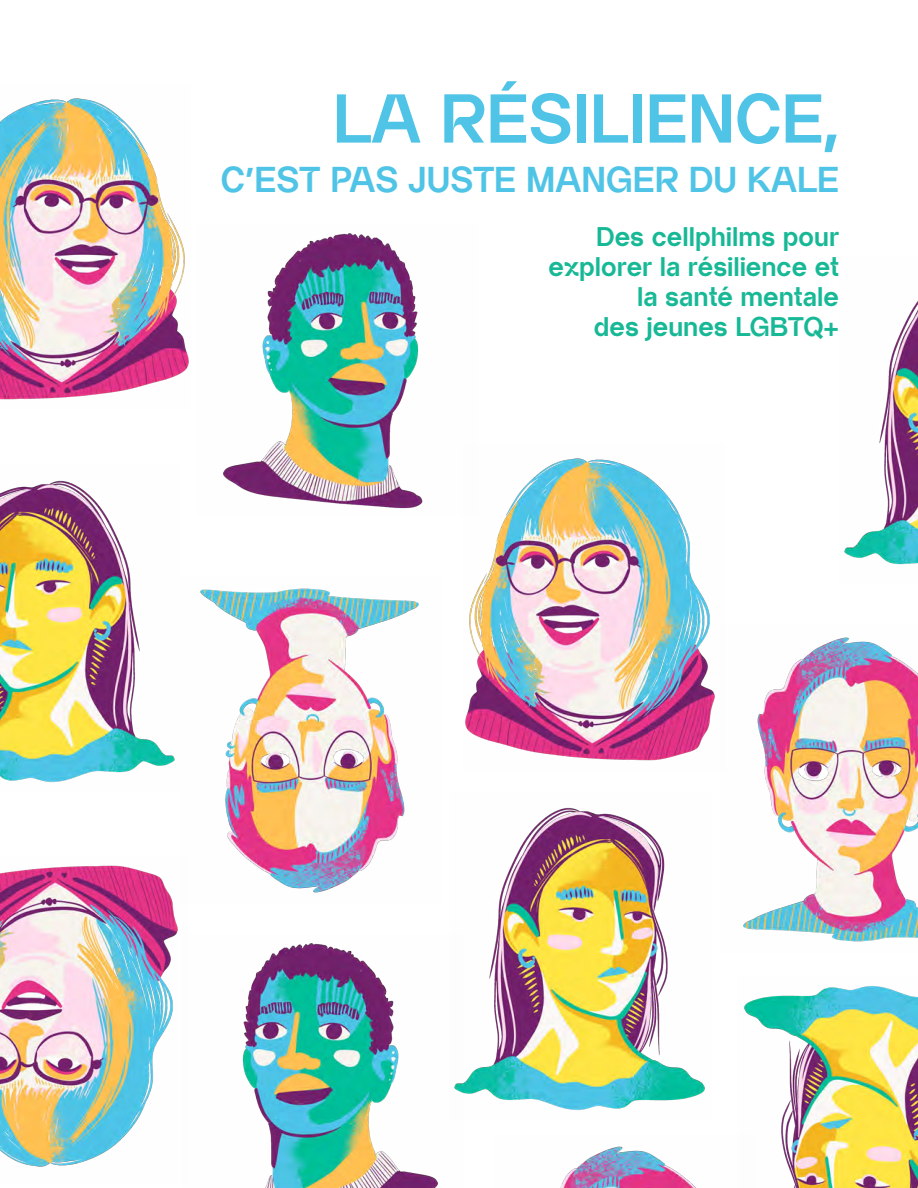
<style>
.page{position:relative;width:918px;height:1188px;background:#fff}
.page>*{position:absolute;margin:0;border:0;box-sizing:border-box;transform-origin:0 0}
.t1{font:700 69px "Almarena Display";color:#4fc4e6}
.t2{font:700 36px "Almarena Display";color:#4fc4e6}
.t3{font:700 27px/30px "Almarena Display";color:#17b896;text-align:right}
</style>
<div class="page">
<img style="left:463px;top:807px;width:242px;height:303px">
<img style="left:844px;top:301px;width:74px;height:264px">
<img style="left:0;top:480px;width:175px;height:303px">
<img style="left:744px;top:986px;width:174px;height:202px">
<img style="left:465px;top:458px;width:250px;height:303px">
<img style="left:0;top:98px;width:189px;height:302px">
<img style="left:0;top:865px;width:178px;height:302px">
<img style="left:200px;top:588px;width:219px;height:305px">
<img style="left:560px;top:1134px;width:196px;height:54px">
<img style="left:743px;top:637px;width:175px;height:305px">
<img style="left:243px;top:943px;width:220px;height:245px">
<img style="left:223px;top:233px;width:256px;height:282px">
<h1 class="t1" style="left:333px;top:76px;width:508px">LA RÉSILIENCE,</h1>
<h2 class="t2" style="left:221px;top:157px;width:620px">C’EST PAS JUSTE MANGER DU KALE</h2>
<p class="t3" style="left:549px;top:221px;width:292px">Des cellphilms pour explorer la résilience et la santé mentale<br>des jeunes LGBTQ+</p>
</div>
